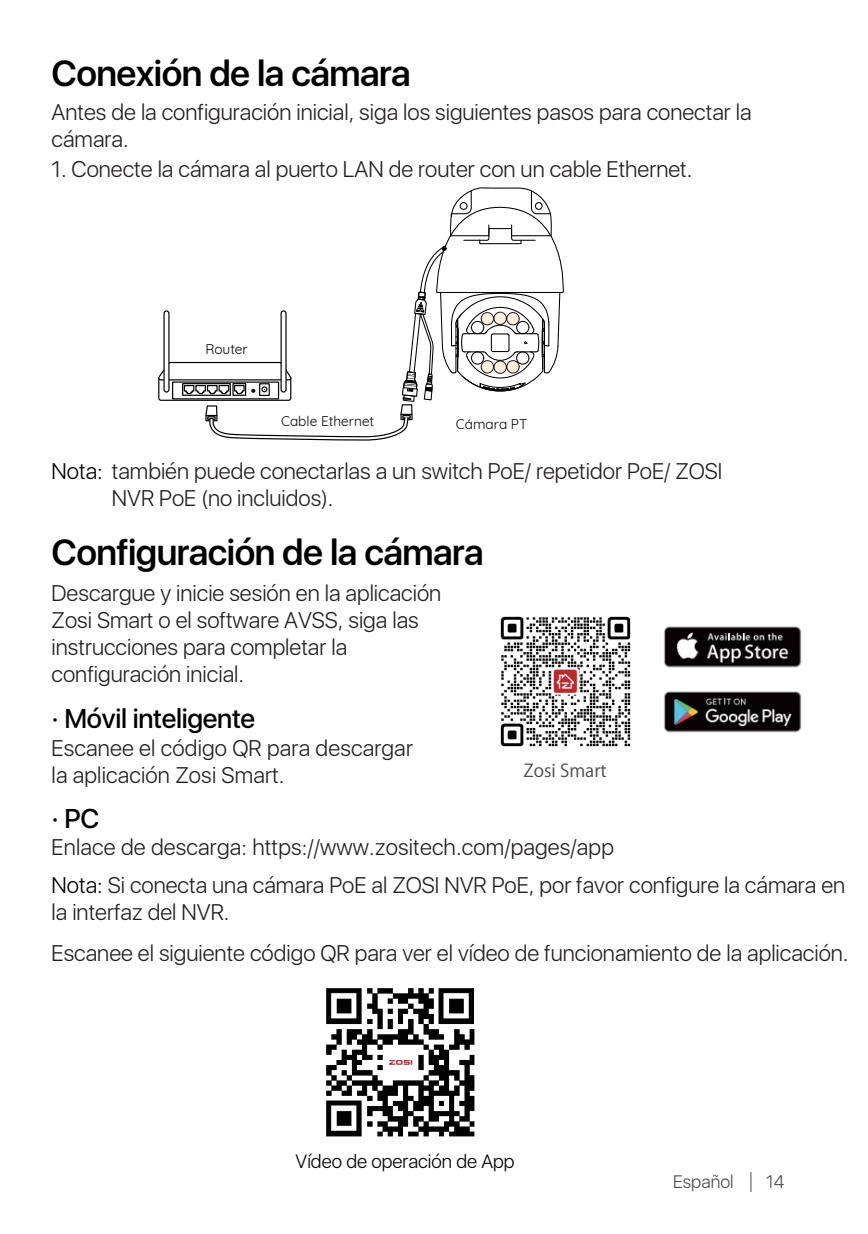
<style>
.page{position:relative;width:868px;height:1234px;background:#fff}
.page>*{position:absolute;margin:0;border:0;box-sizing:border-box;transform-origin:0 0}
.t1{font:600 36px "SFUI Display";letter-spacing:-.015em;color:#000}
.t2{font:500 27px "SFUI Display";letter-spacing:-.01em;color:#000}
.t3{font:300 22.5px/27px "SFUI Display";color:#231f20}
.t4{font:300 19.2px "SFUI Display";color:#000}
.t5{font:300 18px "SFUI Display";color:#4b4c4d}
.t6{font:17.7px "Koz Go Pr 6 N";color:#4b4c4d}
.t7{font:13.8px "Quicksand";color:#060304}
.s1{color:#000}
</style>
<div class="page">
<img style="left:500px;top:616px;width:131px;height:131px">
<img style="left:663px;top:626px;width:139px;height:107px">
<svg style="left:750px;top:1172px;width:1px;height:19px"></svg>
<img style="left:326px;top:988px;width:149px;height:149px">
<svg style="left:158px;top:187px;width:406px;height:254px"></svg>
<h1 class="t1" style="left:52px;top:48px;width:361px">Conexión de la cámara</h1>
<p class="t3" style="left:52px;top:100px;width:701px">Antes de la configuración inicial, siga los siguientes pasos para conectar la cámara.</p>
<p class="t3" style="left:52px;top:156px;width:642px">1. Conecte la cámara al puerto LAN de router con un cable Ethernet.</p>
<p class="t7" style="left:205px;top:339px;width:44px">Router</p>
<p class="t7" style="left:281px;top:410px;width:95px">Cable Ethernet</p>
<p class="t7" style="left:456px;top:413px;width:73px">Cámara PT</p>
<p class="t3" style="left:112px;top:459px;width:612px;text-indent:-60px"><span class="s1">Nota:</span> también puede conectarlas a un switch PoE/ repetidor PoE/ ZOSI<br>NVR PoE (no incluidos).</p>
<h1 class="t1" style="left:52px;top:526px;width:433px">Configuración de la cámara</h1>
<p class="t3" style="left:52px;top:581px;width:391px">Descargue y inicie sesión en la aplicación Zosi Smart o el software AVSS, siga las instrucciones para completar la configuración inicial.</p>
<p class="t2" style="left:52px;top:699px;width:205px">· Móvil inteligente</p>
<p class="t3" style="left:52px;top:735px;width:363px">Escanee el código QR para descargar la aplicación Zosi Smart.</p>
<p class="t2" style="left:52px;top:799px;width:49px">· PC</p>
<p class="t3" style="left:52px;top:834px;width:563px">Enlace de descarga: https://www.zositech.com/pages/app</p>
<p class="t6" style="left:523px;top:760px;width:85px">Zosi Smart</p>
<p class="t3" style="left:52px;top:872px;width:795px"><span class="s1">Nota:</span> Si conecta una cámara PoE al ZOSI NVR PoE, por favor configure la cámara en la interfaz del NVR.</p>
<p class="t3" style="left:52px;top:940px;width:798px">Escanee el siguiente código QR para ver el vídeo de funcionamiento de la aplicación.</p>
<p class="t4" style="left:295px;top:1147px;width:220px">Vídeo de operación de App</p>
<p class="t5" style="left:673px;top:1168px;width:62px">Español</p>
<p class="t5" style="left:766px;top:1168px;width:20px">14</p>
</div>
